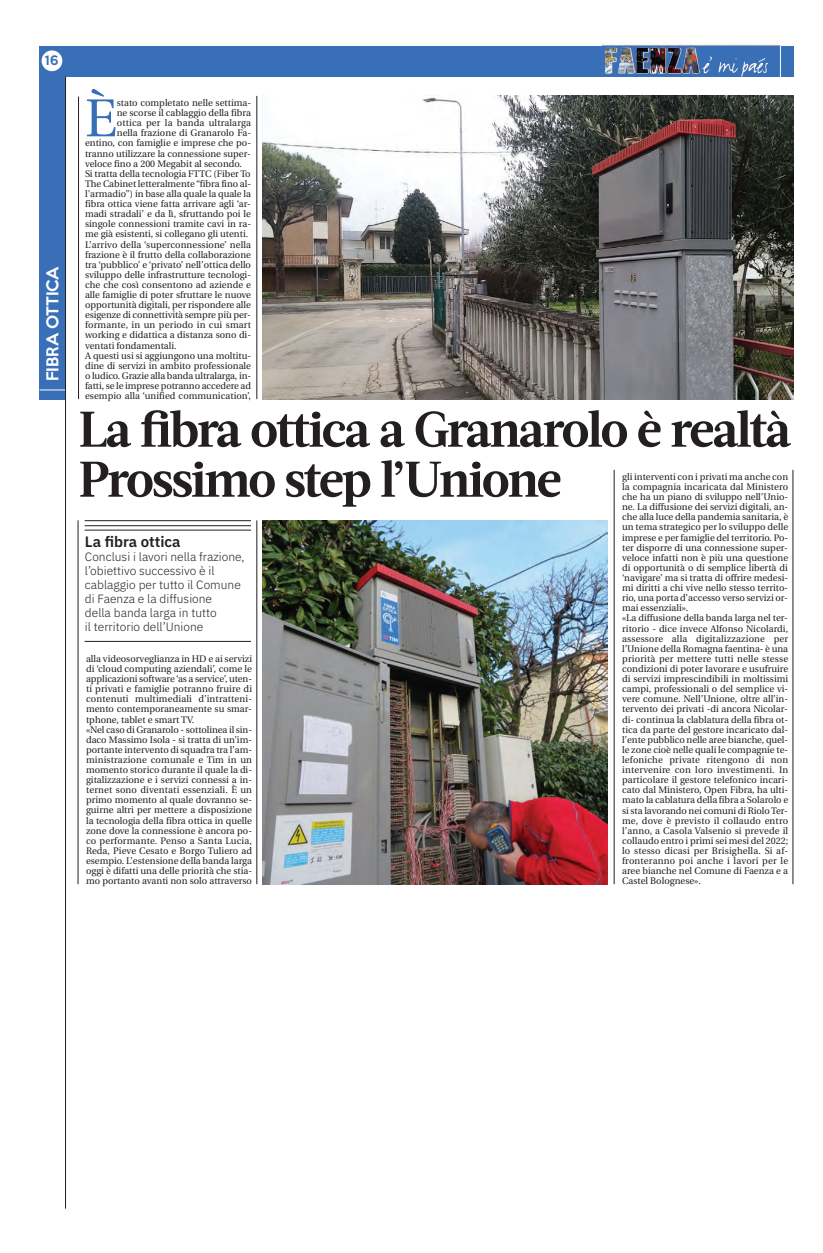
<style>
.page{position:relative;width:823px;height:1253px;background:#fff}
.page>*{position:absolute;margin:0;border:0;box-sizing:border-box;transform-origin:0 0}
.t1{font:53.3px "Utopia";color:#396fb7}
.t2{font:700 50px/50px "Acta";letter-spacing:-.045em;color:#231f20}
.t3{font:600 15px "IBM Plex Sans";color:#231f20}
.t4{font:500 15px "Keep Calm";color:#fff}
.t5{font:300 12px/14px "IBM Plex Sans";color:#231f20}
.t6{font:500 12px "Keep Calm";color:#396fb7}
.t7{font:9.5px/10.1px "Utopia";color:#231f20}
</style>
<div class="page">
<div style="left:40px;top:46px;width:753px;height:31px;background:#396fb7"></div>
<div style="left:40px;top:46px;width:25px;height:354px;background:#396fb7"></div>
<div style="left:42px;top:50px;width:20px;height:21px;background:#fff;border-radius:50%"></div>
<svg style="left:40px;top:389px;width:25px;height:1px"></svg>
<img style="left:601px;top:43px;width:179px;height:34px">
<hr style="left:65px;top:77px;width:1px;height:1132px;background:#231f20">
<hr style="left:256px;top:96px;width:1px;height:303px;background:#231f20">
<hr style="left:78px;top:97px;width:1px;height:302px;background:#231f20">
<img style="left:262px;top:96px;width:530px;height:303px">
<hr style="left:85px;top:520px;width:166px;height:1px;background:#231f20">
<hr style="left:85px;top:525px;width:166px;height:1px;background:#231f20">
<hr style="left:85px;top:530px;width:166px;height:1px;background:#231f20">
<hr style="left:85px;top:641px;width:166px;height:1px;background:#231f20">
<hr style="left:78px;top:520px;width:1px;height:364px;background:#231f20">
<hr style="left:256px;top:520px;width:1px;height:364px;background:#231f20">
<hr style="left:613px;top:470px;width:1px;height:414px;background:#231f20">
<hr style="left:792px;top:470px;width:1px;height:414px;background:#231f20">
<img style="left:262px;top:520px;width:345px;height:364px">
<p class="t6" style="left:45px;top:50px;width:15px">16</p>
<h3 class="t4" style="left:40px;top:381px;width:116px;rotate:-90deg">FIBRA OTTICA</h3>
<h1 class="t1" style="left:85px;top:97px;width:33px">È</h1>
<p class="t7" style="left:117px;top:99px;width:136px">stato completato nelle settima-</p>
<p class="t7" style="left:117px;top:109px;width:136px">ne scorse il cablaggio della fibra</p>
<p class="t7" style="left:117px;top:119px;width:136px">ottica per la banda ultralarga</p>
<p class="t7" style="left:117px;top:129px;width:136px">nella frazione di Granarolo Fa-</p>
<p class="t7" style="left:85px;top:139px;width:167px">entino, con famiglie e imprese che po-</p>
<p class="t7" style="left:85px;top:149px;width:167px">tranno utilizzare la connessione super-</p>
<p class="t7" style="left:85px;top:159px;width:158px">veloce fino a 200 Megabit al secondo.</p>
<p class="t7" style="left:85px;top:169px;width:167px">Si tratta della tecnologia FTTC (Fiber To</p>
<p class="t7" style="left:85px;top:179px;width:167px">The Cabinet letteralmente “fibra fino al-</p>
<p class="t7" style="left:85px;top:189px;width:167px">l'armadio”) in base alla quale la quale la</p>
<p class="t7" style="left:85px;top:200px;width:167px">fibra ottica viene fatta arrivare agli ‘ar-</p>
<p class="t7" style="left:85px;top:210px;width:167px">madi stradali’ e da lì, sfruttando poi le</p>
<p class="t7" style="left:85px;top:220px;width:167px">singole connessioni tramite cavi in ra-</p>
<p class="t7" style="left:85px;top:230px;width:165px">me già esistenti, si collegano gli utenti.</p>
<p class="t7" style="left:85px;top:240px;width:167px">L’arrivo della ‘superconnessione’ nella</p>
<p class="t7" style="left:85px;top:250px;width:167px">frazione è il frutto della collaborazione</p>
<p class="t7" style="left:85px;top:260px;width:167px">tra ‘pubblico’ e ‘privato’ nell’ottica dello</p>
<p class="t7" style="left:85px;top:270px;width:167px">sviluppo delle infrastrutture tecnologi-</p>
<p class="t7" style="left:85px;top:280px;width:167px">che che così consentono ad aziende e</p>
<p class="t7" style="left:85px;top:291px;width:167px">alle famiglie di poter sfruttare le nuove</p>
<p class="t7" style="left:85px;top:301px;width:167px">opportunità digitali, per rispondere alle</p>
<p class="t7" style="left:85px;top:311px;width:167px">esigenze di connettività sempre più per-</p>
<p class="t7" style="left:85px;top:321px;width:167px">formante, in un periodo in cui smart</p>
<p class="t7" style="left:85px;top:331px;width:167px">working e didattica a distanza sono di-</p>
<p class="t7" style="left:85px;top:341px;width:93px">ventati fondamentali.</p>
<p class="t7" style="left:85px;top:351px;width:167px">A questi usi si aggiungono una moltitu-</p>
<p class="t7" style="left:85px;top:361px;width:167px">dine di servizi in ambito professionale</p>
<p class="t7" style="left:85px;top:371px;width:167px">o ludico. Grazie alla banda ultralarga, in-</p>
<p class="t7" style="left:85px;top:382px;width:167px">fatti, se le imprese potranno accedere ad</p>
<p class="t7" style="left:85px;top:392px;width:167px">esempio alla ‘unified communication’,</p>
<h2 class="t2" style="left:79px;top:409px;width:713px">La fibra ottica a Granarolo è realtà<br>Prossimo step l’Unione</h2>
<p class="t7" style="left:621px;top:472px;width:167px">gli interventi con i privati ma anche con la compagnia incaricata dal Ministero che ha un piano di sviluppo nell’Unio&shy;ne. La diffusione dei servizi digitali, an&shy;che alla luce della pandemia sanitaria, è un tema strategico per lo sviluppo delle imprese e per famiglie del territorio. Po&shy;ter disporre di una connessione super&shy;veloce infatti non è più una questione di opportunità o di semplice libertà di ‘navigare’ ma si tratta di offrire medesi&shy;mi diritti a chi vive nello stesso territo&shy;rio, una porta d’accesso verso servizi or&shy;mai essenziali».<br>«La diffusione della banda larga nel ter&shy;ritorio - dice invece Alfonso Nicolardi, assessore alla digitalizzazione per l’Unione della Romagna faentina- è una priorità per mettere tutti nelle stesse condizioni di poter lavorare e usufruire di servizi imprescindibili in moltissimi campi, professionali o del semplice vi&shy;vere comune. Nell’Unione, oltre all’in&shy;tervento dei privati -di ancora Nicolar&shy;di- continua la clablatura della fibra ot&shy;tica da parte del gestore incaricato dal&shy;l’ente pubblico nelle aree bianche, quel&shy;le zone cioè nelle quali le compagnie te&shy;lefoniche private ritengono di non intervenire con loro investimenti. In particolare il gestore telefonico incari&shy;cato dal Ministero, Open Fibra, ha ulti&shy;mato la cablatura della fibra a Solarolo e si sta lavorando nei comuni di Riolo Ter&shy;me, dove è previsto il collaudo entro l’anno, a Casola Valsenio si prevede il collaudo entro i primi sei mesi del 2022; lo stesso dicasi per Brisighella. Si af&shy;fronteranno poi anche i lavori per le aree bianche nel Comune di Faenza e a Castel Bolognese».</p>
<h3 class="t3" style="left:85px;top:530px;width:97px">La fibra ottica</h3>
<p class="t5" style="left:85px;top:549px;width:161px">Conclusi i lavori nella frazione, l’obiettivo successivo è il cablaggio per tutto il Comune di Faenza e la diffusione<br>della banda larga in tutto<br>il territorio dell’Unione</p>
<p class="t7" style="left:86px;top:654px;width:167px">alla videosorveglianza in HD e ai servizi di ‘cloud computing aziendali’, come le applicazioni software ‘as a service’, uten&shy;ti privati e famiglie potranno fruire di contenuti multimediali d’intratteni&shy;mento contemporaneamente su smar&shy;tphone, tablet e smart TV.<br>«Nel caso di Granarolo - sottolinea il sin&shy;daco Massimo Isola - si tratta di un’im&shy;portante intervento di squadra tra l’am&shy;ministrazione comunale e Tim in un momento storico durante il quale la di&shy;gitalizzazione e i servizi connessi a in&shy;ternet sono diventati essenziali. È un primo momento al quale dovranno se&shy;guirne altri per mettere a disposizione la tecnologia della fibra ottica in quelle zone dove la connessione è ancora po&shy;co performante. Penso a Santa Lucia, Reda, Pieve Cesato e Borgo Tuliero ad esempio. L’estensione della banda larga oggi è difatti una delle priorità che stia&shy;mo portanto avanti non solo attraverso</p>
</div>
